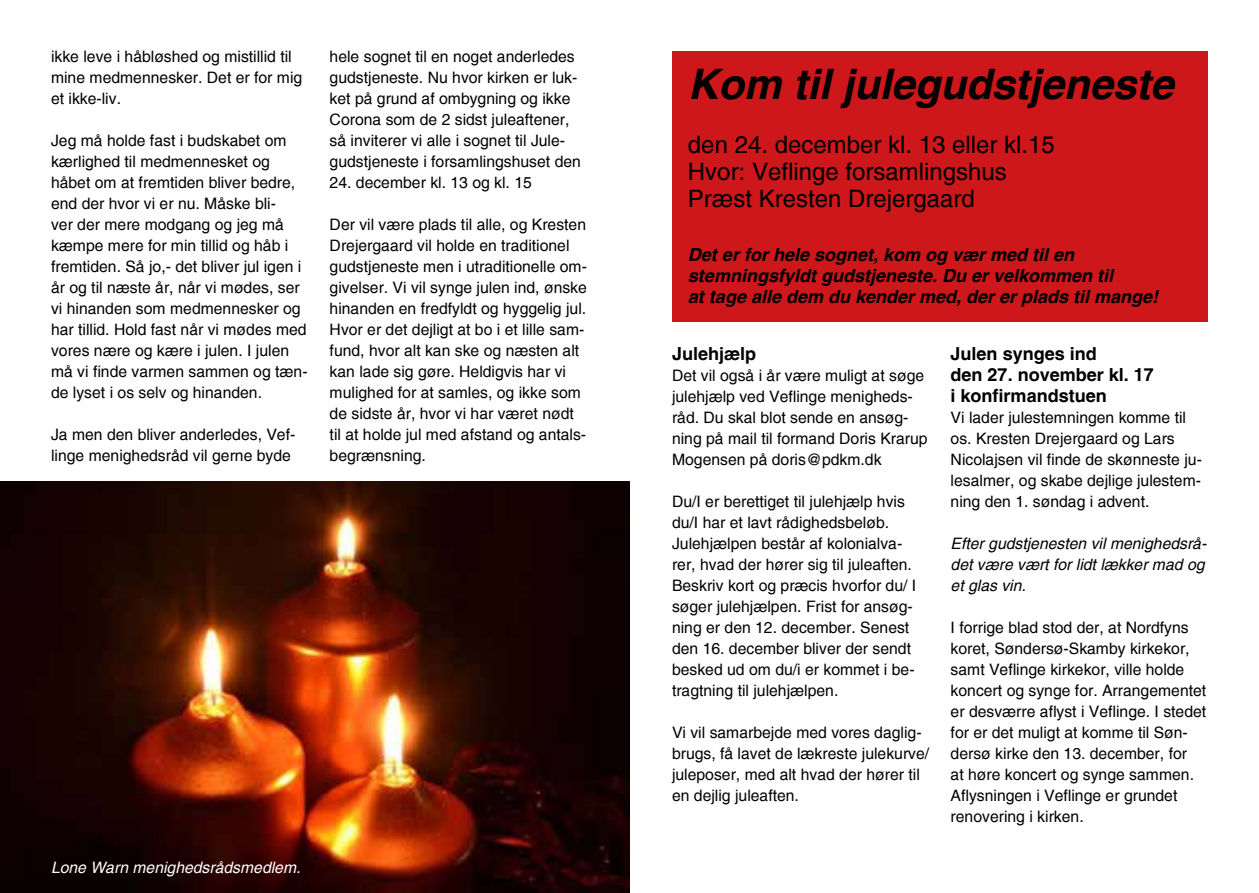
<style>
.page{position:relative;width:1259px;height:893px;background:#fff}
.page>*{position:absolute;margin:0;border:0;box-sizing:border-box;transform-origin:0 0}
.t1{font:italic 700 42px "Helvetica";color:#000}
.t2{font:24px/27px "Helvetica";color:#000}
.t3{font:italic 700 18px/21px "Helvetica";color:#000}
.t4{font:700 18px/21px "Helvetica";color:#000}
.t5{font:15.75px/21px "Helvetica";color:#000}
.t6{font:italic 15.75px/21px "Helvetica";color:#000}
.t7{font:italic 15.75px "Helvetica";color:#fff}
</style>
<div class="page">
<div style="left:672px;top:51px;width:536px;height:270px;background:#cd171a"></div>
<img style="left:0;top:482px;width:629px;height:411px">
<p class="t5" style="left:51px;top:47px;width:253px">ikke leve i håbløshed og mistillid til mine medmennesker. Det er for mig et ikke-liv.</p>
<p class="t5" style="left:51px;top:131px;width:258px">Jeg må holde fast i budskabet om kærlighed til medmennesket og håbet om at fremtiden bliver bedre, end der hvor vi er nu. Måske bli-<br>ver der mere modgang og jeg må kæmpe mere for min tillid og håb i fremtiden. Så jo,- det bliver jul igen i år og til næste år, når vi mødes, ser vi hinanden som medmennesker og har tillid. Hold fast når vi mødes med vores nære og kære i julen. I julen må vi finde varmen sammen og tæn&shy;de lyset i os selv og hinanden.</p>
<p class="t5" style="left:51px;top:425px;width:246px">Ja men den bliver anderledes, Vef&shy;linge menighedsråd vil gerne byde</p>
<p class="t5" style="left:330px;top:47px;width:253px">hele sognet til en noget anderledes gudstjeneste. Nu hvor kirken er luk&shy;ket på grund af ombygning og ikke Corona som de 2 sidst juleaftener, så inviterer vi alle i sognet til Jule&shy;gudstjeneste i forsamlingshuset den</p>
<p class="t5" style="left:330px;top:173px;width:204px">24. december kl. 13 og kl. 15</p>
<p class="t5" style="left:330px;top:215px;width:259px">Der vil være plads til alle, og Kresten Drejergaard vil holde en traditionel gudstjeneste men i utraditionelle om&shy;givelser. Vi vil synge julen ind, ønske hinanden en fredfyldt og hyggelig jul.<br>Hvor er det dejligt at bo i et lille sam&shy;fund, hvor alt kan ske og næsten alt kan lade sig gøre. Heldigvis har vi mulighed for at samles, og ikke som de sidste år, hvor vi har været nødt til at holde jul med afstand og antals&shy;begrænsning.</p>
<p class="t7" style="left:51px;top:858px;width:251px">Lone Warn menighedsrådsmedlem.</p>
<h1 class="t1" style="left:688px;top:58px;width:487px">Kom til julegudstjeneste</h1>
<h2 class="t2" style="left:688px;top:132px;width:368px">den 24. december kl. 13 eller kl.15<br>Hvor: Veflinge forsamlingshus<br>Præst Kresten Drejergaard</h2>
<p class="t3" style="left:688px;top:245px;width:472px">Det er for hele sognet, kom og vær med til en stemningsfyldt gudstjeneste. Du er velkommen til<br>at tage alle dem du kender med, der er plads til mange!</p>
<p class="t4" style="left:672px;top:344px;width:86px">Julehjælp</p>
<p class="t5" style="left:672px;top:365px;width:257px">Det vil også i år være muligt at søge julehjælp ved Veflinge menigheds&shy;råd. Du skal blot sende en ansøg&shy;ning på mail til formand Doris Krarup Mogensen på doris@pdkm.dk</p>
<p class="t5" style="left:672px;top:491px;width:246px">Du/I er berettiget til julehjælp hvis du/I har et lavt rådighedsbeløb.<br>Julehjælpen består af kolonialva&shy;rer, hvad der hører sig til juleaften.<br>Beskriv kort og præcis hvorfor du/ I søger julehjælpen. Frist for ansøg&shy;ning er den 12. december. Senest den 16. december bliver der sendt besked ud om du/i er kommet i be&shy;tragtning til julehjælpen.</p>
<p class="t5" style="left:672px;top:722px;width:259px">Vi vil samarbejde med vores daglig&shy;brugs, få lavet de lækreste julekurve/ juleposer, med alt hvad der hører til en dejlig juleaften.</p>
<p class="t4" style="left:950px;top:344px;width:205px">Julen synges ind<br>den 27. november kl. 17 i konfirmandstuen</p>
<p class="t5" style="left:950px;top:407px;width:253px">Vi lader julestemningen komme til os. Kresten Drejergaard og Lars Nicolajsen vil finde de skønneste ju&shy;lesalmer, og skabe dejlige julestem&shy;ning den 1. søndag i advent.</p>
<p class="t6" style="left:950px;top:533px;width:258px">Efter gudstjenesten vil menighedsrå&shy;det være vært for lidt lækker mad og et glas vin.</p>
<p class="t5" style="left:950px;top:617px;width:257px">I forrige blad stod der, at Nordfyns koret, Søndersø-Skamby kirkekor, samt Veflinge kirkekor, ville holde koncert og synge for. Arrangementet er desværre aflyst i Veflinge. I stedet for er det muligt at komme til Søn&shy;dersø kirke den 13. december, for<br>at høre koncert og synge sammen.<br>Aflysningen i Veflinge er grundet renovering i kirken.</p>
</div>
